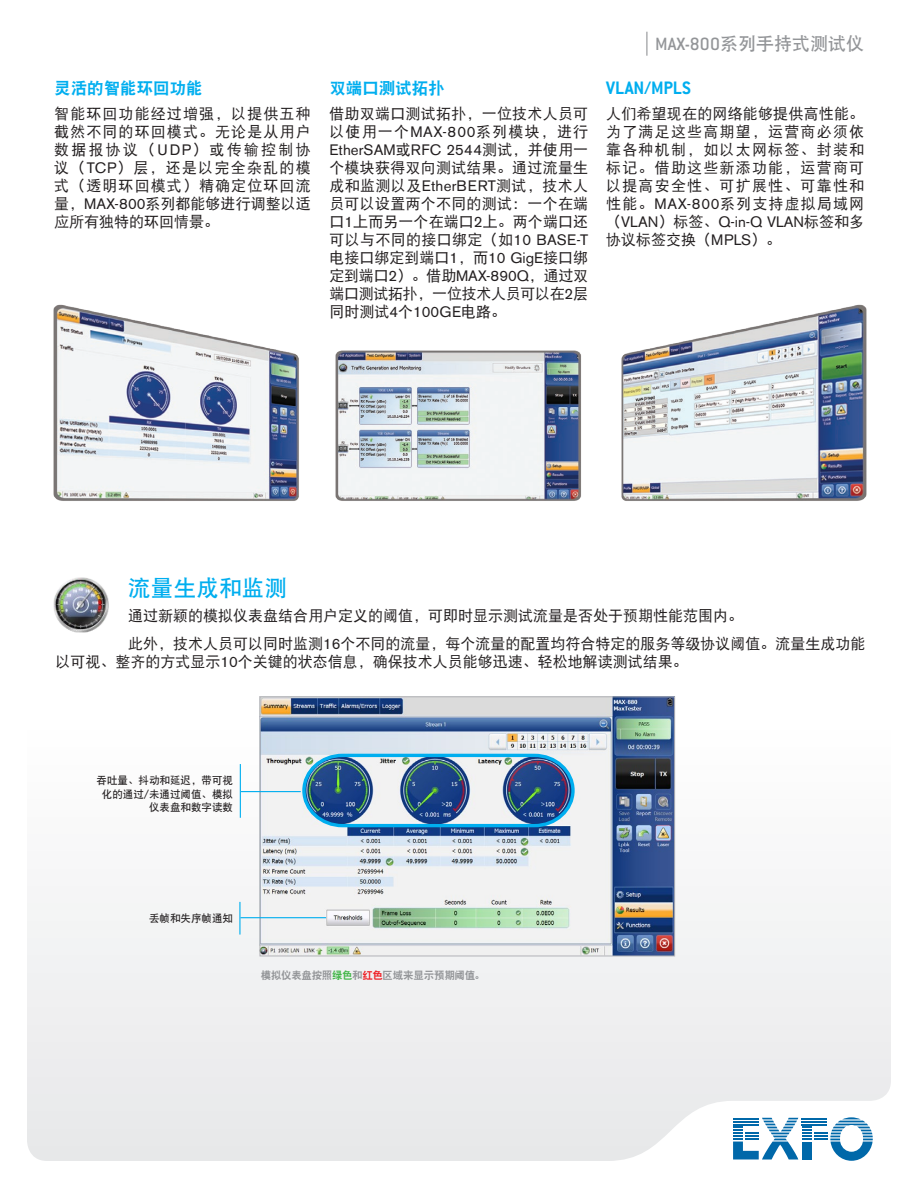
<style>
.page{position:relative;width:918px;height:1188px;background:#fff}
.page>*{position:absolute;margin:0;border:0;box-sizing:border-box;transform-origin:0 0}
.t1{font:22.5px "DF Hei W7";letter-spacing:.01em;color:#00aeef}
.t2{font:700 19.8px "Conduit ITC";color:#00aeef}
.t3{font:18px "DF Hei W7";color:#939598}
.t4{font:16.5px "DF Hei W9";color:#00aeef}
.t5{font:15px/18px "DF Hei W5";color:#231f20;text-align:justify}
.t6{font:15px "Akzidenz Grotesk BE";letter-spacing:.005em;color:#231f20}
.t7{font:10.5px/13.5px "DF Hei W7";color:#231f20;text-align:right}
.t8{font:10.5px "DF Hei W9";letter-spacing:-.03em;color:#939598}
.s1{font-family:"Akzidenz Grotesk BE"}
.s2{font-family:"DF Hei W5"}
.s3{font-family:"Conduit ITC";font-weight:500;font-size:19.5px}
.s4{color:#43b649}
.s5{color:#ee1d23}
</style>
<div class="page">
<svg style="left:27px;top:721px;width:864px;height:440px"></svg>
<svg style="left:733px;top:1117px;width:140px;height:44px"></svg>
<svg style="left:646px;top:32px;width:1px;height:24px"></svg>
<img style="left:53px;top:305px;width:246px;height:196px">
<img style="left:621px;top:305px;width:246px;height:196px">
<img style="left:335px;top:350px;width:246px;height:151px">
<img style="left:262px;top:698px;width:411px;height:256px">
<div style="left:260px;top:696px;width:415px;height:260px;border:1px solid #b2b3b7"></div>
<hr style="left:241px;top:791px;width:60px;height:1px;background:#00aeef">
<hr style="left:240px;top:917px;width:86px;height:1px;background:#00aeef">
<hr style="left:240px;top:764px;width:1px;height:54px;background:#00aeef">
<hr style="left:239px;top:902px;width:2px;height:33px;background:#00aeef">
<img style="left:301px;top:752px;width:275px;height:77px">
<img style="left:53px;top:577px;width:56px;height:56px">
<p class="t4" style="left:54px;top:79px;width:150px">灵活的智能环回功能</p>
<p class="t5" style="left:54px;top:104px;width:258px">智能环回功能经过增强，以提供五种截然不同的环回模式。无论是从用户数据报协议（<span class="s1">UDP</span>）或传输控制协议（<span class="s1">TCP</span>）层，还是以完全杂乱的模式（透明环回模式）精确定位环回流量，<span class="s1">MAX-800</span>系列都能够进行调整以适应所有独特的环回情景。</p>
<p class="t4" style="left:329px;top:79px;width:117px">双端口测试拓扑</p>
<p class="t5" style="left:329px;top:104px;width:260px">借助双端口测试拓扑，一位技术人员可以使用一个<span class="s1">MAX-800</span>系列模块，进行</p>
<p class="t6" style="left:329px;top:140px;width:260px">EtherSAM<span class="s2">或</span>RFC 2544<span class="s2">测试，并使用一</span></p>
<p class="t5" style="left:329px;top:158px;width:260px">个模块获得双向测试结果。通过流量生成和监测以及<span class="s1">EtherBERT</span>测试，技术人员可以设置两个不同的测试：一个在端口<span class="s1">1</span>上而另一个在端口<span class="s1">2</span>上。两个端口还可以与不同的接口绑定（如<span class="s1">10 BASE-T</span>电接口绑定到端口<span class="s1">1</span>，而<span class="s1">10 GigE</span>接口绑定到端口<span class="s1">2</span>）。借助<span class="s1">MAX-890Q</span>，通过双端口测试拓扑，一位技术人员可以在<span class="s1">2</span>层同时测试<span class="s1">4</span>个<span class="s1">100GE</span>电路。</p>
<p class="t3" style="left:655px;top:34px;width:210px"><span class="s3">MAX-800</span>系列手持式测试仪</p>
<h2 class="t2" style="left:606px;top:76px;width:86px">VLAN/MPLS</h2>
<p class="t5" style="left:606px;top:104px;width:259px">人们希望现在的网络能够提供高性能。为了满足这些高期望，运营商必须依靠各种机制，如以太网标签、封装和标记。借助这些新添功能，运营商可以提高安全性、可扩展性、可靠性和性能。<span class="s1">MAX-800</span>系列支持虚拟局域网</p>
<p class="t6" style="left:606px;top:212px;width:260px"><span class="s2">（</span>VLAN<span class="s2">）标签、</span>Q-in-Q VLAN<span class="s2">标签和多</span></p>
<p class="t5" style="left:606px;top:230px;width:177px">协议标签交换（<span class="s1">MPLS</span>）。</p>
<h1 class="t1" style="left:128px;top:577px;width:160px">流量生成和监测</h1>
<p class="t5" style="left:128px;top:602px;width:739px;line-height:28.2px">通过新颖的模拟仪表盘结合用户定义的阈值，可即时显示测试流量是否处于预期性能范围内。<br>此外，技术人员可以同时监测<span class="s1">16</span>个不同的流量，每个流量的配置均符合特定的服务等级协议阈值。流量生成功能</p>
<p class="t5" style="left:55px;top:653px;width:634px">以可视、整齐的方式显示<span class="s1">10</span>个关键的状态信息，确保技术人员能够迅速、轻松地解读测试结果。</p>
<p class="t7" style="left:97px;top:774px;width:138px">吞吐量、抖动和延迟，带可视化的通过/未通过阈值、模拟仪表盘和数字读数</p>
<p class="t7" style="left:149px;top:911px;width:85px">丢帧和失序帧通知</p>
<p class="t8" style="left:261px;top:970px;width:226px">模拟仪表盘按照<span class="s4">绿色</span>和<span class="s5">红色</span>区域来显示预期阈值。</p>
</div>
